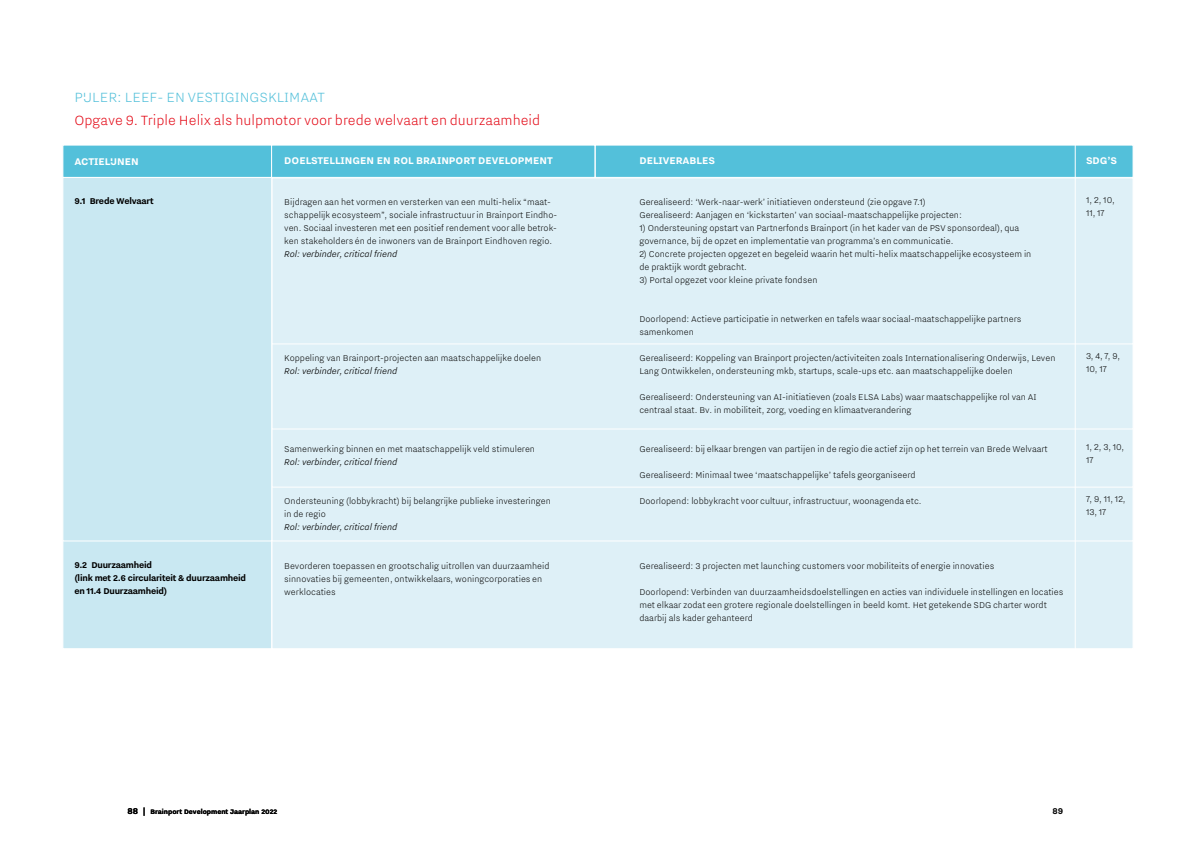
<style>
.page{position:relative;width:1191px;height:842px;background:#fff}
.page>*{position:absolute;margin:0;border:0;box-sizing:border-box;transform-origin:0 0}
.t1{font:300 16.5px "Nitti Eindhoven";color:#e30613}
.t2{font:300 16.5px "Nitti Eindhoven";color:#53c0da}
.t3{font:700 12px "Nitti Eindhoven";color:#fff}
.t4{font:300 10.4px/13px "Nitti Eindhoven";color:#000}
.t5{font:italic 300 10.4px "Nitti Eindhoven";color:#000}
.t6{font:700 10.4px/13px "Nitti Eindhoven";letter-spacing:-.02em;color:#000}
.t7{font:700 8px "Nitti Eindhoven";color:#000}
.s1{font-size:10.4px}
</style>
<div class="page">
<div style="left:62px;top:445px;width:210px;height:204px;background:#c9e8f2;border:1px solid #fff"></div>
<div style="left:271px;top:500px;width:862px;height:149px;background:#def0f7;border:1px solid #fff"></div>
<div style="left:271px;top:455px;width:862px;height:86px;background:#def0f7;border:1px solid #fff"></div>
<div style="left:271px;top:404px;width:862px;height:84px;background:#def0f7;border:1px solid #fff"></div>
<div style="left:271px;top:339px;width:862px;height:90px;background:#def0f7;border:1px solid #fff"></div>
<div style="left:271px;top:177px;width:862px;height:167px;background:#def0f7;border:1px solid #fff"></div>
<div style="left:62px;top:145px;width:210px;height:33px;background:#53c0da"></div>
<div style="left:62px;top:177px;width:210px;height:364px;background:#c9e8f2;border:1px solid #fff"></div>
<div style="left:271px;top:145px;width:324px;height:33px;background:#53c0da;border:1px solid #fff"></div>
<div style="left:595px;top:145px;width:538px;height:33px;background:#53c0da;border:1px solid #fff"></div>
<hr style="left:1074px;top:145px;width:1px;height:632px;background:#fff">
<h1 class="t2" style="left:74px;top:88px;width:252px">PIJLER: LEEF- EN VESTIGINGSKLIMAAT</h1>
<h1 class="t1" style="left:74px;top:111px;width:467px">Opgave 9. Triple Helix als hulpmotor voor brede welvaart en duurzaamheid</h1>
<p class="t3" style="left:74px;top:155px;width:66px">ACTIELIJNEN</p>
<p class="t6" style="left:74px;top:195px;width:81px">9.1 Brede Welvaart</p>
<p class="t3" style="left:284px;top:154px;width:270px">DOELSTELLINGEN EN ROL BRAINPORT DEVELOPMENT</p>
<p class="t3" style="left:639px;top:154px;width:77px">DELIVERABLES</p>
<p class="t4" style="left:284px;top:195px;width:274px">Bijdragen aan het vormen en versterken van een multi-helix “maat&shy;schappelijk ecosysteem”, sociale infrastructuur in Brainport Eindho&shy;ven. Sociaal investeren met een positief rendement voor alle betrok&shy;ken stakeholders én de inwoners van de Brainport Eindhoven regio.</p>
<p class="t5" style="left:284px;top:248px;width:114px">Rol: verbinder, critical friend</p>
<p class="t4" style="left:639px;top:195px;width:324px">Gerealiseerd: ‘Werk-naar-werk’ initiatieven ondersteund (zie opgave 7.1)<br>Gerealiseerd: Aanjagen en ‘kickstarten’ van sociaal-maatschappelijke projecten:</p>
<p class="t4" style="left:639px;top:221px;width:381px">1) Ondersteuning opstart van Partnerfonds Brainport (in het kader van de PSV sponsordeal), qua governance, bij de opzet en implementatie van programma’s en communicatie.</p>
<p class="t4" style="left:639px;top:247px;width:393px">2) Concrete projecten opgezet en begeleid waarin het multi-helix maatschappelijke ecosysteem in de praktijk wordt gebracht.</p>
<p class="t4" style="left:639px;top:273px;width:179px">3) Portal opgezet voor kleine private fondsen</p>
<p class="t4" style="left:639px;top:312px;width:383px">Doorlopend: Actieve participatie in netwerken en tafels waar sociaal-maatschappelijke partners samenkomen</p>
<p class="t4" style="left:639px;top:351px;width:417px">Gerealiseerd: Koppeling van Brainport projecten/activiteiten zoals Internationalisering Onderwijs, Leven<br>Lang Ontwikkelen, ondersteuning mkb, startups, scale-ups etc. aan maatschappelijke doelen</p>
<p class="t4" style="left:639px;top:390px;width:399px">Gerealiseerd: Ondersteuning van AI-initiatieven (zoals ELSA Labs) waar maatschappelijke rol van AI centraal staat. Bv. in mobiliteit, zorg, voeding en klimaatverandering</p>
<p class="t4" style="left:639px;top:442px;width:410px">Gerealiseerd: bij elkaar brengen van partijen in de regio die actief zijn op het terrein van Brede Welvaart</p>
<p class="t4" style="left:639px;top:468px;width:277px">Gerealiseerd: Minimaal twee ‘maatschappelijke’ tafels georganiseerd</p>
<p class="t4" style="left:639px;top:494px;width:283px">Doorlopend: lobbykracht voor cultuur, infrastructuur, woonagenda etc.</p>
<p class="t4" style="left:284px;top:351px;width:258px">Koppeling van Brainport-projecten aan maatschappelijke doelen</p>
<p class="t5" style="left:284px;top:365px;width:114px">Rol: verbinder, critical friend</p>
<p class="t4" style="left:284px;top:442px;width:252px">Samenwerking binnen en met maatschappelijk veld stimuleren</p>
<p class="t5" style="left:284px;top:456px;width:114px">Rol: verbinder, critical friend</p>
<p class="t4" style="left:284px;top:494px;width:268px">Ondersteuning (lobbykracht) bij belangrijke publieke investeringen in de regio</p>
<p class="t5" style="left:284px;top:521px;width:114px">Rol: verbinder, critical friend</p>
<p class="t4" style="left:284px;top:559px;width:267px">Bevorderen toepassen en grootschalig uitrollen van duurzaamheid sinnovaties bij gemeenten, ontwikkelaars, woningcorporaties en werklocaties</p>
<p class="t6" style="left:74px;top:559px;width:173px">9.2 Duurzaamheid<br>(link met 2.6 circulariteit &amp; duurzaamheid en 11.4 Duurzaamheid)</p>
<p class="t4" style="left:639px;top:559px;width:356px">Gerealiseerd: 3 projecten met launching customers voor mobiliteits of energie innovaties</p>
<p class="t4" style="left:639px;top:585px;width:425px">Doorlopend: Verbinden van duurzaamheidsdoelstellingen en acties van individuele instellingen en locaties met elkaar zodat een grotere regionale doelstellingen in beeld komt. Het getekende SDG charter wordt daarbij als kader gehanteerd</p>
<p class="t3" style="left:1086px;top:154px;width:32px">SDG’S</p>
<p class="t4" style="left:1086px;top:193px;width:30px">1, 2, 10,<br>11, 17</p>
<p class="t4" style="left:1086px;top:349px;width:36px">3, 4, 7, 9,<br>10, 17</p>
<p class="t4" style="left:1086px;top:440px;width:40px">1, 2, 3, 10,<br>17</p>
<p class="t4" style="left:1086px;top:492px;width:41px">7, 9, 11, 12,<br>13, 17</p>
<p class="t7" style="left:128px;top:807px;width:151px"><span class="s1">88 |</span> Brainport Development Jaarplan 2022</p>
<p class="t6" style="left:1052px;top:804px;width:12px">89</p>
</div>
